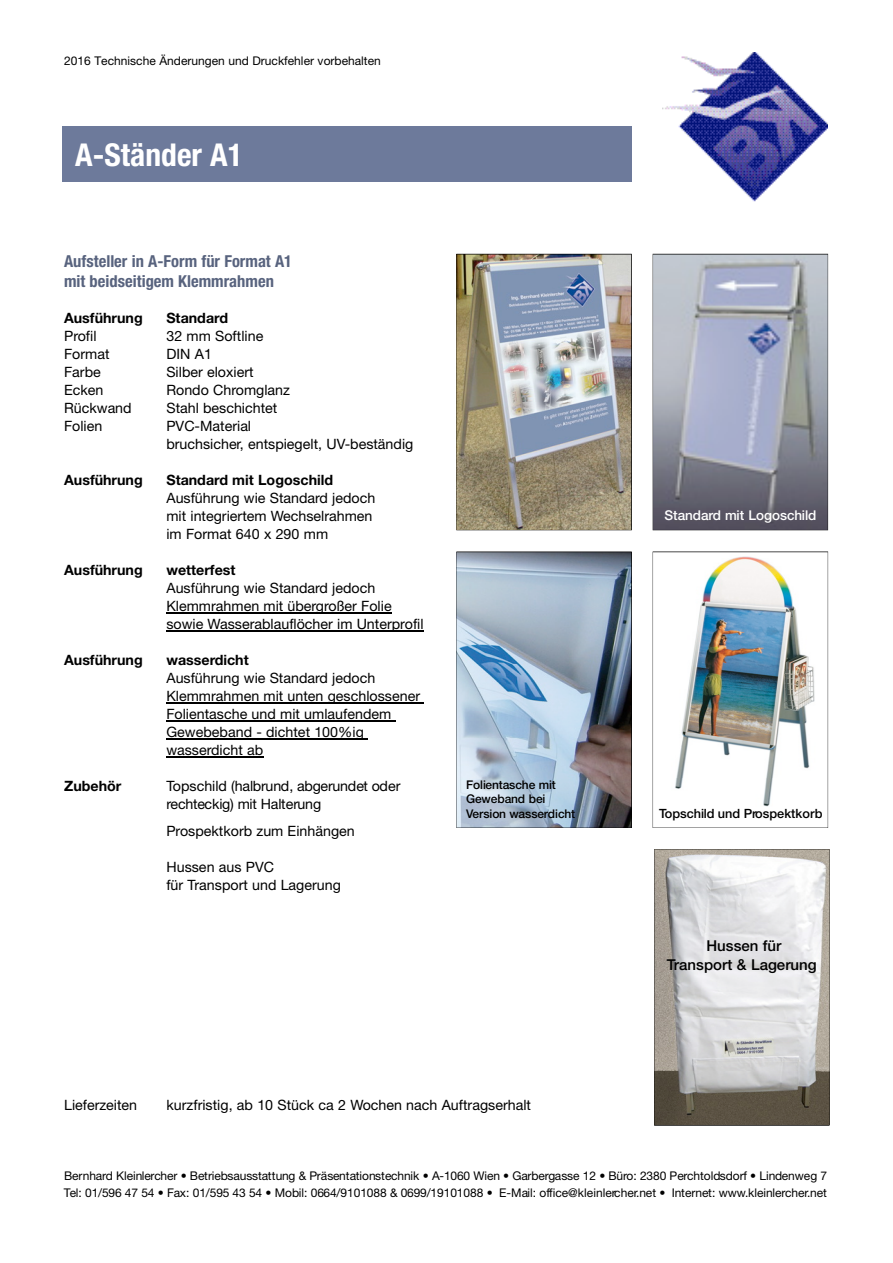
<style>
.page{position:relative;width:893px;height:1263px;background:#fff}
.page>*{position:absolute;margin:0;border:0;box-sizing:border-box;transform-origin:0 0}
.t1{font:700 condensed 31.5px "Helvetica Neue LT";color:#fff}
.t2{font:700 condensed 16.5px/19.8px "Helvetica Neue LT";color:#58637e}
.t3{font:500 15px/19.5px "Helvetica Neue";color:#000;text-align:center}
.t4{font:14.25px/18px "Helvetica Neue";color:#000}
.t5{font:700 14.25px "Helvetica Neue";color:#000}
.t6{font:500 13.5px "Helvetica Neue";color:#fff}
.t7{font:500 12.75px "Helvetica Neue";color:#000}
.t8{font:12px/16.5px "Helvetica Neue";color:#000}
.t9{font:500 12px/14.4px "Helvetica Neue";color:#000}
</style>
<div class="page">
<img style="left:662px;top:52px;width:165px;height:150px">
<div style="left:63px;top:126px;width:568px;height:56px;background:#6d7a9b"></div>
<hr style="left:166px;top:612px;width:150px;height:1px;background:#000">
<svg style="left:316px;top:612px;width:12px;height:1px"></svg>
<hr style="left:328px;top:612px;width:64px;height:1px;background:#000">
<hr style="left:166px;top:630px;width:41px;height:1px;background:#000">
<svg style="left:207px;top:630px;width:13px;height:1px"></svg>
<hr style="left:220px;top:630px;width:185px;height:1px;background:#000">
<svg style="left:405px;top:630px;width:18px;height:1px"></svg>
<hr style="left:166px;top:702px;width:258px;height:1px;background:#000">
<hr style="left:166px;top:720px;width:229px;height:1px;background:#000">
<hr style="left:166px;top:738px;width:202px;height:1px;background:#000">
<hr style="left:166px;top:756px;width:45px;height:1px;background:#000">
<hr style="left:211px;top:756px;width:52px;height:1px;background:#000">
<img style="left:456px;top:254px;width:175px;height:276px">
<svg style="left:652px;top:254px;width:176px;height:276px;background:#979baa"></svg>
<img style="left:652px;top:552px;width:176px;height:276px">
<svg style="left:654px;top:849px;width:175px;height:277px;background:#c0bebc"></svg>
<img style="left:456px;top:552px;width:175px;height:276px">
<p class="t8" style="left:64px;top:54px;width:318px">2016 Technische Änderungen und Druckfehler vorbehalten</p>
<h1 class="t1" style="left:75px;top:143px;width:169px">A-Ständer A1</h1>
<p class="t2" style="left:64px;top:253px;width:229px">Aufsteller in A-Form für Format A1 mit beidseitigem Klemmrahmen</p>
<p class="t5" style="left:64px;top:313px;width:80px">Ausführung</p>
<p class="t5" style="left:166px;top:313px;width:63px">Standard</p>
<p class="t4" style="left:64px;top:328px;width:34px">Profil</p>
<p class="t4" style="left:166px;top:328px;width:98px">32 mm Softline</p>
<p class="t4" style="left:64px;top:346px;width:47px">Format</p>
<p class="t4" style="left:166px;top:346px;width:47px">DIN A1</p>
<p class="t4" style="left:64px;top:364px;width:38px">Farbe</p>
<p class="t4" style="left:166px;top:364px;width:89px">Silber eloxiert</p>
<p class="t4" style="left:64px;top:382px;width:41px">Ecken</p>
<p class="t4" style="left:166px;top:382px;width:125px">Rondo Chromglanz</p>
<p class="t4" style="left:64px;top:400px;width:69px">Rückwand</p>
<p class="t4" style="left:166px;top:400px;width:112px">Stahl beschichtet</p>
<p class="t4" style="left:64px;top:418px;width:40px">Folien</p>
<p class="t4" style="left:166px;top:418px;width:248px">PVC-Material<br>bruchsicher, entspiegelt, UV-beständig</p>
<p class="t5" style="left:64px;top:475px;width:80px">Ausführung</p>
<p class="t5" style="left:166px;top:475px;width:168px">Standard mit Logoschild</p>
<p class="t4" style="left:166px;top:490px;width:210px">Ausführung wie Standard jedoch mit integriertem Wechselrahmen im Format 640 x 290 mm</p>
<p class="t5" style="left:64px;top:565px;width:80px">Ausführung</p>
<p class="t5" style="left:166px;top:565px;width:71px">wetterfest</p>
<p class="t4" style="left:166px;top:580px;width:259px">Ausführung wie Standard jedoch<br>Klemmrahmen mit übergroßer Folie sowie Wasserablauflöcher im Unterprofil</p>
<p class="t5" style="left:64px;top:655px;width:80px">Ausführung</p>
<p class="t5" style="left:166px;top:655px;width:84px">wasserdicht</p>
<p class="t4" style="left:166px;top:670px;width:255px">Ausführung wie Standard jedoch<br>Klemmrahmen mit unten geschlossener<br>Folientasche und mit umlaufendem<br>Gewebeband - dichtet 100%ig wasserdicht ab</p>
<p class="t5" style="left:64px;top:781px;width:59px">Zubehör</p>
<p class="t4" style="left:166px;top:778px;width:235px">Topschild (halbrund, abgerundet oder rechteckig) mit Halterung</p>
<p class="t4" style="left:166px;top:823px;width:190px">Prospektkorb zum Einhängen</p>
<p class="t4" style="left:166px;top:859px;width:176px">Hussen aus PVC<br>für Transport und Lagerung</p>
<p class="t9" style="left:466px;top:778px;width:111px">Folientasche mit<br>Geweband bei<br>Version wasserdicht</p>
<p class="t4" style="left:64px;top:1097px;width:75px">Lieferzeiten</p>
<p class="t4" style="left:166px;top:1097px;width:366px">kurzfristig, ab 10 Stück ca 2 Wochen nach Auftragserhalt</p>
<p class="t6" style="left:664px;top:510px;width:153px">S ta n d a rd mit Logoschild</p>
<p class="t7" style="left:659px;top:808px;width:165px">Topschild und Pro s p e k tk o rb</p>
<p class="t3" style="left:666px;top:937px;width:151px">Hussen für<br>Transport &amp; Lagerung</p>
<p class="t8" style="left:64px;top:1169px;width:764px">B e rn h a rd Kleinlercher • Betriebsausstattung &amp; Präsentationstechnik • A-1060 Wien • Garbergasse 12 • Büro: 2380 Perchtoldsdorf • Lindenweg 7<br>Tel: 01/596 47 54 • Fax: 01/595 43 54 • Mobil: 0664/9101088 &amp; 0699/19101088 • E-Mail: offic e @ k le in le rc h e r.net • Internet: www.k le in le rc h e r.n e t</p>
</div>
